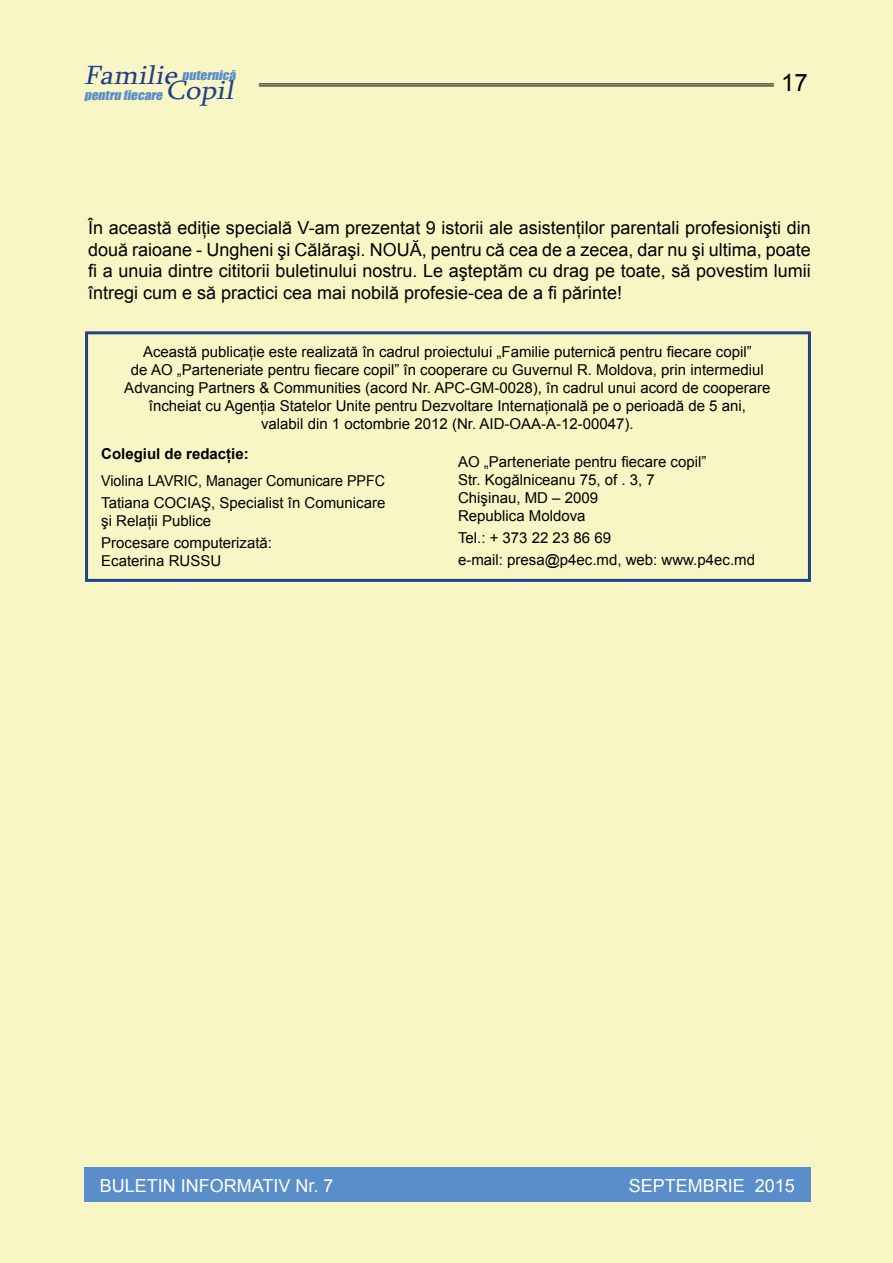
<style>
.page{position:relative;width:893px;height:1263px;background:#f8f6c4}
.page>*{position:absolute;margin:0;border:0;box-sizing:border-box;transform-origin:0 0}
.t1{font:italic 27px "Sylfaen";color:#243f8c;scale:1.11 1}
.t2{font:24px "Arial";color:#000}
.t3{font:18px/21.6px "Arial";color:#000;text-align:justify}
.t4{font:18px "Arial";color:#fff}
.t5{font:15px/18px "Arial";color:#000}
.t6{font:15px/22.2px "Arial";color:#000;scale:.95 1}
.t7{font:700 15px "Arial";color:#000}
.t8{font:italic 12.15px "Impact";color:#5a8eca;scale:1.1 1}
.s1{font-family:"Sylfaen";font-size:27px;color:#243f8c}
</style>
<div class="page">
<hr style="left:259px;top:83px;width:515px;height:1px;background:#000">
<hr style="left:259px;top:85px;width:515px;height:1px;background:#000">
<div style="left:85px;top:1167px;width:726px;height:34px;background:#5a8eca"></div>
<div style="left:85px;top:331px;width:726px;height:251px;background:#f8f6c4;border:3px solid #243f8c"></div>
<h1 class="t1" style="left:84px;top:57px;width:91px">Familie</h1>
<p class="t8" style="left:182px;top:65px;width:53px">PUTERNICĂ</p>
<p class="t8" style="left:84px;top:85px;width:143px">PENTRU FIECARE <span class="s1">copil</span></p>
<h2 class="t2" style="left:781px;top:67px;width:28px">17</h2>
<p class="t3" style="left:88px;top:217px;width:724px">În această ediţie specială V-am prezentat 9 istorii ale asistenţilor parentali profesionişti din două raioane - Ungheni şi Călăraşi. NOUĂ, pentru că cea de a zecea, dar nu şi ultima, poate fi a unuia dintre cititorii buletinului nostru. Le aşteptăm cu drag pe toate, să povestim lumii întregi cum e să practici cea mai nobilă profesie-cea de a fi părinte!</p>
<p class="t5" style="left:124px;top:343px;width:648px;text-align:center">Această publicaţie este realizată în cadrul proiectului „Familie puternică pentru fiecare copil”<br>de AO „Parteneriate pentru fiecare copil” în cooperare cu Guvernul R. Moldova, prin intermediul Advancing Partners &amp; Communities (acord Nr. APC-GM-0028), în cadrul unui acord de cooperare încheiat cu Agenţia Statelor Unite pentru Dezvoltare Internaţională pe o perioadă de 5 ani,<br>valabil din 1 octombrie 2012 (Nr. AID-OAA-A-12-00047).</p>
<p class="t5" style="left:458px;top:453px;width:250px">AO „Parteneriate pentru fiecare copil”<br>Str. Kogălniceanu 75, of . 3, 7<br>Chişinau, MD – 2009<br>Republica Moldova</p>
<p class="t5" style="left:458px;top:527px;width:298px;line-height:22.2px">Tel.: + 373 22 23 86 69<br>e-mail: presa@p4ec.md, web: www.p4ec.md</p>
<p class="t7" style="left:101px;top:444px;width:149px">Colegiul de redacţie:</p>
<p class="t6" style="left:101px;top:469px;width:300px">Violina Lavric, Manager Comunicare PPFC<br>Tatiana Cociaş</p>
<p class="t5" style="left:211px;top:494px;width:176px">, Specialist în Comunicare</p>
<p class="t5" style="left:101px;top:510px;width:172px;line-height:22.2px">şi Relaţii Publice<br>Procesare computerizată:</p>
<p class="t5" style="left:101px;top:552px;width:122px">Ecaterina Russu</p>
<p class="t4" style="left:100px;top:1173px;width:235px">buletin informativ N r. 7</p>
<p class="t4" style="left:629px;top:1173px;width:168px">septembrie 2015</p>
</div>
